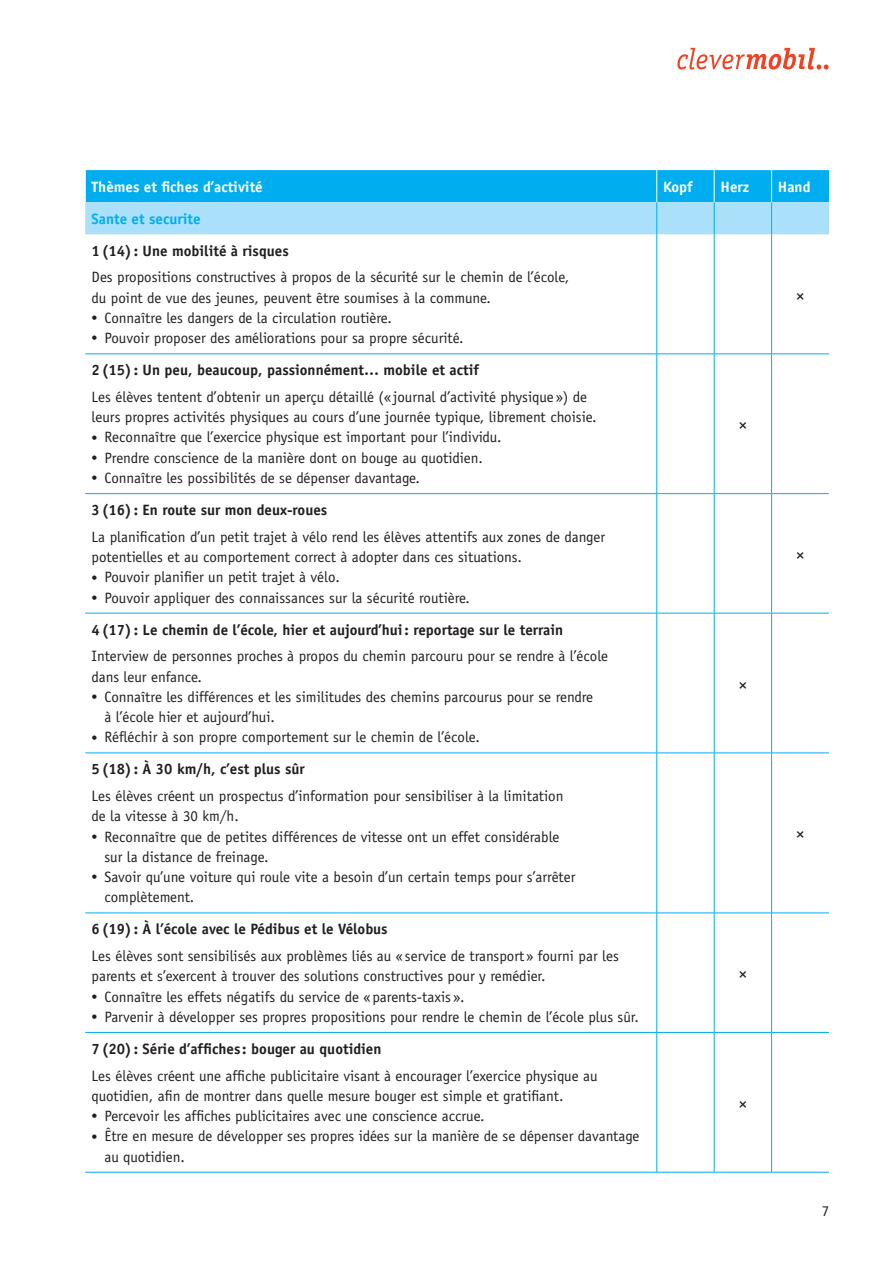
<style>
.page{position:relative;width:893px;height:1263px;background:#fff}
.page>*{position:absolute;margin:0;border:0;box-sizing:border-box;transform-origin:0 0}
.t1{font:18px "Officina Sans Std";color:#231f20}
.t2{font:15px/20.2px "Officina Sans Std";color:#231f20}
.t3{font:700 15px "Officina Sans Std";color:#231f20}
.t4{font:700 15px "Officina Sans Std";color:#fff}
.t5{font:700 15px "Officina Sans Std";color:#00aeef}
.s1{font-size:12px}
</style>
<div class="page">
<img style="left:677px;top:47px;width:152px;height:23px">
<svg style="left:85px;top:170px;width:744px;height:64px;background:#55c7f4"></svg>
<hr style="left:85px;top:170px;width:1px;height:32px;background:#fff">
<hr style="left:656px;top:234px;width:1px;height:120px;background:#00aeef">
<hr style="left:714px;top:234px;width:1px;height:120px;background:#00aeef">
<hr style="left:771px;top:234px;width:1px;height:120px;background:#00aeef">
<hr style="left:85px;top:354px;width:572px;height:1px;background:#00aeef">
<hr style="left:657px;top:354px;width:57px;height:1px;background:#00aeef">
<hr style="left:656px;top:354px;width:1px;height:139px;background:#00aeef">
<hr style="left:714px;top:354px;width:58px;height:1px;background:#00aeef">
<hr style="left:714px;top:354px;width:1px;height:139px;background:#00aeef">
<hr style="left:772px;top:354px;width:57px;height:1px;background:#00aeef">
<hr style="left:771px;top:354px;width:1px;height:139px;background:#00aeef">
<hr style="left:85px;top:493px;width:572px;height:1px;background:#00aeef">
<hr style="left:657px;top:493px;width:57px;height:1px;background:#00aeef">
<hr style="left:656px;top:494px;width:1px;height:119px;background:#00aeef">
<hr style="left:714px;top:493px;width:58px;height:1px;background:#00aeef">
<hr style="left:714px;top:494px;width:1px;height:119px;background:#00aeef">
<hr style="left:772px;top:493px;width:57px;height:1px;background:#00aeef">
<hr style="left:771px;top:494px;width:1px;height:119px;background:#00aeef">
<hr style="left:85px;top:613px;width:572px;height:1px;background:#00aeef">
<hr style="left:657px;top:613px;width:57px;height:1px;background:#00aeef">
<hr style="left:656px;top:613px;width:1px;height:140px;background:#00aeef">
<hr style="left:714px;top:613px;width:58px;height:1px;background:#00aeef">
<hr style="left:714px;top:613px;width:1px;height:140px;background:#00aeef">
<hr style="left:772px;top:613px;width:57px;height:1px;background:#00aeef">
<hr style="left:771px;top:613px;width:1px;height:140px;background:#00aeef">
<hr style="left:85px;top:753px;width:572px;height:1px;background:#00aeef">
<hr style="left:657px;top:753px;width:57px;height:1px;background:#00aeef">
<hr style="left:656px;top:753px;width:1px;height:160px;background:#00aeef">
<hr style="left:714px;top:753px;width:58px;height:1px;background:#00aeef">
<hr style="left:714px;top:753px;width:1px;height:160px;background:#00aeef">
<hr style="left:772px;top:753px;width:57px;height:1px;background:#00aeef">
<hr style="left:771px;top:753px;width:1px;height:160px;background:#00aeef">
<hr style="left:85px;top:913px;width:572px;height:1px;background:#00aeef">
<hr style="left:657px;top:913px;width:57px;height:1px;background:#00aeef">
<hr style="left:656px;top:913px;width:1px;height:119px;background:#00aeef">
<hr style="left:714px;top:913px;width:58px;height:1px;background:#00aeef">
<hr style="left:714px;top:913px;width:1px;height:119px;background:#00aeef">
<hr style="left:772px;top:913px;width:57px;height:1px;background:#00aeef">
<hr style="left:771px;top:913px;width:1px;height:119px;background:#00aeef">
<hr style="left:85px;top:1032px;width:572px;height:1px;background:#00aeef">
<hr style="left:657px;top:1032px;width:57px;height:1px;background:#00aeef">
<hr style="left:656px;top:1033px;width:1px;height:139px;background:#00aeef">
<hr style="left:714px;top:1032px;width:58px;height:1px;background:#00aeef">
<hr style="left:714px;top:1033px;width:1px;height:139px;background:#00aeef">
<hr style="left:772px;top:1032px;width:57px;height:1px;background:#00aeef">
<hr style="left:771px;top:1033px;width:1px;height:139px;background:#00aeef">
<hr style="left:85px;top:1172px;width:572px;height:1px;background:#00aeef">
<hr style="left:657px;top:1172px;width:57px;height:1px;background:#00aeef">
<hr style="left:714px;top:1172px;width:58px;height:1px;background:#00aeef">
<hr style="left:772px;top:1172px;width:57px;height:1px;background:#00aeef">
<hr style="left:656px;top:170px;width:1px;height:32px;background:#fff">
<hr style="left:714px;top:170px;width:1px;height:32px;background:#fff">
<hr style="left:771px;top:170px;width:1px;height:32px;background:#fff">
<hr style="left:656px;top:202px;width:1px;height:32px;background:#00aeef">
<hr style="left:714px;top:202px;width:1px;height:32px;background:#00aeef">
<hr style="left:771px;top:202px;width:1px;height:32px;background:#00aeef">
<p class="t4" style="left:92px;top:177px;width:173px">Thèmes et fiches d’activité</p>
<p class="t4" style="left:663px;top:177px;width:31px">Kopf</p>
<p class="t4" style="left:721px;top:177px;width:30px">Herz</p>
<p class="t4" style="left:778px;top:177px;width:34px">Hand</p>
<p class="t5" style="left:92px;top:209px;width:110px">Sante et securite</p>
<p class="t3" style="left:92px;top:241px;width:199px">1(14) : Une mobilité à risques</p>
<p class="t2" style="left:92px;top:267px;width:479px">Des propositions constructives à propos de la sécurité sur le chemin de l’école, du point de vue des jeunes, peuvent être soumises à la commune.</p>
<p class="t2" style="left:92px;top:308px;width:302px"><span class="s1">•</span> Connaître les dangers de la circulation routière.</p>
<p class="t2" style="left:92px;top:328px;width:374px"><span class="s1">•</span> Pouvoir proposer des améliorations pour sa propre sécurité.</p>
<p class="t1" style="left:796px;top:284px;width:10px">×</p>
<p class="t3" style="left:92px;top:361px;width:389px">2(15) : Un peu, beaucoup, passionnément… mobile et actif</p>
<p class="t2" style="left:92px;top:387px;width:506px">Les élèves tentent d’obtenir un aperçu détaillé (« journal d’activité physique ») de leurs propres activités physiques au cours d’une journée typique, librement choisie.</p>
<p class="t2" style="left:92px;top:427px;width:412px"><span class="s1">•</span> Reconnaître que l’exercice physique est important pour l’individu.</p>
<p class="t2" style="left:92px;top:448px;width:393px"><span class="s1">•</span> Prendre conscience de la manière dont on bouge au quotidien.</p>
<p class="t2" style="left:92px;top:468px;width:330px"><span class="s1">•</span> Connaître les possibilités de se dépenser davantage.</p>
<p class="t3" style="left:92px;top:501px;width:237px">3(16) : En route sur mon deux-roues</p>
<p class="t2" style="left:92px;top:527px;width:515px">La planification d’un petit trajet à vélo rend les élèves attentifs aux zones de danger potentielles et au comportement correct à adopter dans ces situations.</p>
<p class="t2" style="left:92px;top:567px;width:250px"><span class="s1">•</span> Pouvoir planifier un petit trajet à vélo.</p>
<p class="t2" style="left:92px;top:587px;width:380px"><span class="s1">•</span> Pouvoir appliquer des connaissances sur la sécurité routière.</p>
<p class="t3" style="left:92px;top:620px;width:473px">4(17) : Le chemin de l’école, hier et aujourd’hui: reportage sur le terrain</p>
<p class="t2" style="left:92px;top:646px;width:518px">Interview de personnes proches à propos du chemin parcouru pour se rendre à l’école dans leur enfance.</p>
<p class="t2" style="left:104px;top:687px;width:490px;text-indent:-13px"><span class="s1">•</span> Connaître les différences et les similitudes des chemins parcourus pour se rendre à l’école hier et aujourd’hui.</p>
<p class="t2" style="left:92px;top:727px;width:390px"><span class="s1">•</span> Réfléchir à son propre comportement sur le chemin de l’école.</p>
<p class="t3" style="left:92px;top:760px;width:215px">5(18) : À 30 km/h, c’est plus sûr</p>
<p class="t2" style="left:92px;top:786px;width:473px">Les élèves créent un prospectus d’information pour sensibiliser à la limitation de la vitesse à 30 km/h.</p>
<p class="t2" style="left:104px;top:826px;width:457px;text-indent:-13px"><span class="s1">•</span> Reconnaître que de petites différences de vitesse ont un effet considérable sur la distance de freinage.</p>
<p class="t2" style="left:104px;top:867px;width:473px;text-indent:-13px"><span class="s1">•</span> Savoir qu’une voiture qui roule vite a besoin d’un certain temps pour s’arrêter complètement.</p>
<p class="t3" style="left:92px;top:920px;width:297px">6(19) : À l’école avec le Pédibus et le Vélobus</p>
<p class="t2" style="left:92px;top:946px;width:529px">Les élèves sont sensibilisés aux problèmes liés au « service de transport » fourni par les parents et s’exercent à trouver des solutions constructives pour y remédier.</p>
<p class="t2" style="left:92px;top:986px;width:374px"><span class="s1">•</span> Connaître les effets négatifs du service de « parents-taxis ».</p>
<p class="t2" style="left:92px;top:1007px;width:549px"><span class="s1">•</span> Parvenir à développer ses propres propositions pour rendre le chemin de l’école plus sûr.</p>
<p class="t3" style="left:92px;top:1039px;width:291px">7(20) : Série d’affiches : bouger au quotidien</p>
<p class="t2" style="left:92px;top:1065px;width:507px">Les élèves créent une affiche publicitaire visant à encourager l’exercice physique au quotidien, afin de montrer dans quelle mesure bouger est simple et gratifiant.</p>
<p class="t2" style="left:92px;top:1106px;width:394px"><span class="s1">•</span> Percevoir les affiches publicitaires avec une conscience accrue.</p>
<p class="t2" style="left:104px;top:1126px;width:537px;text-indent:-13px"><span class="s1">•</span> Être en mesure de développer ses propres idées sur la manière de se dépenser davantage au quotidien.</p>
<p class="t1" style="left:738px;top:414px;width:10px">×</p>
<p class="t1" style="left:738px;top:673px;width:10px">×</p>
<p class="t1" style="left:796px;top:543px;width:10px">×</p>
<p class="t1" style="left:796px;top:823px;width:10px">×</p>
<p class="t1" style="left:738px;top:962px;width:10px">×</p>
<p class="t1" style="left:738px;top:1092px;width:10px">×</p>
<p class="t2" style="left:822px;top:1201px;width:9px">7</p>
</div>
